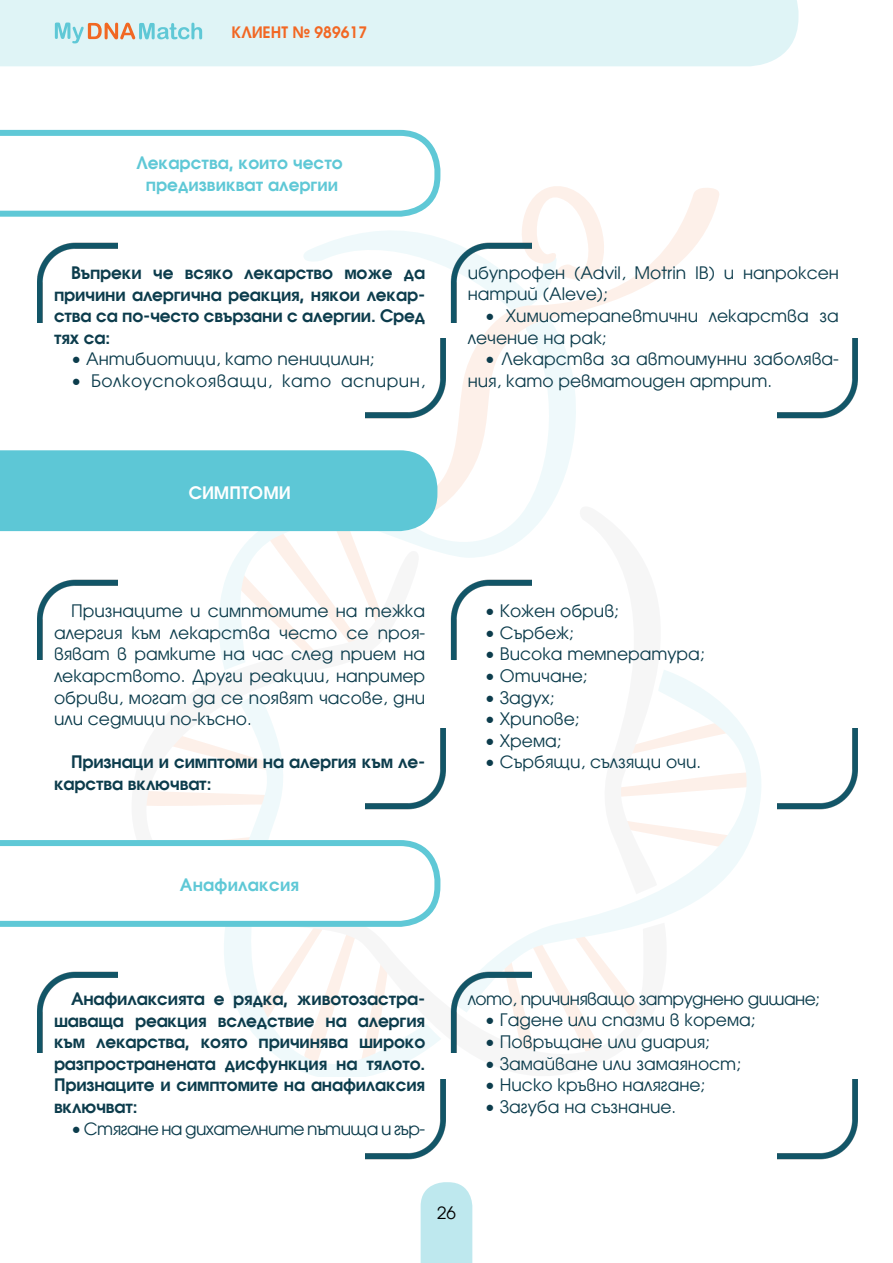
<style>
.page{position:relative;width:893px;height:1263px;background:#fff}
.page>*{position:absolute;margin:0;border:0;box-sizing:border-box;transform-origin:0 0}
.t1{font:18px/21.6px "Avanti B Normal";color:#0c3c4c}
.t2{font:700 18px/21.6px "Avanti";letter-spacing:-.01em;color:#0c3c4c;text-align:justify}
.t3{font:18px "Avanti B Normal";letter-spacing:-.03em;color:#0c3c4c}
.t4{font:700 18px/21.6px "Avanti";color:#5fc8d6;text-align:center}
.t5{font:18px "Avanti B Normal";letter-spacing:.03em;color:#0c3c4c}
.t6{font:700 18px "Avanti";letter-spacing:.01em;color:#fff}
.t7{font:18px "Avanti B Normal";color:#000}
.t8{font:700 16.5px "Avanti";color:#f26723}
</style>
<div class="page">
<div style="left:0;top:0;width:798px;height:66px;background:#dff4f6"></div>
<svg style="left:55px;top:23px;width:147px;height:20px"></svg>
<svg style="left:625px;top:702px;width:136px;height:205px"></svg>
<svg style="left:621px;top:670px;width:99px;height:224px"></svg>
<svg style="left:450px;top:906px;width:235px;height:147px"></svg>
<svg style="left:146px;top:694px;width:220px;height:141px"></svg>
<svg style="left:224px;top:412px;width:318px;height:258px"></svg>
<svg style="left:406px;top:188px;width:313px;height:330px"></svg>
<div style="left:421px;top:1182px;width:51px;height:81px;background:#bee8ee"></div>
<img style="left:451px;top:579px;width:80px;height:81px">
<img style="left:451px;top:972px;width:80px;height:80px">
<img style="left:366px;top:729px;width:80px;height:81px">
<img style="left:366px;top:1079px;width:80px;height:81px">
<img style="left:778px;top:729px;width:80px;height:81px">
<img style="left:778px;top:1079px;width:80px;height:81px">
<svg style="left:0;top:450px;width:437px;height:217px"></svg>
<svg style="left:0;top:835px;width:440px;height:239px"></svg>
<img style="left:37px;top:312px;width:6px;height:11px">
<img style="left:451px;top:312px;width:80px;height:11px">
<img style="left:366px;top:338px;width:80px;height:81px">
<img style="left:778px;top:338px;width:80px;height:81px">
<svg style="left:0;top:130px;width:607px;height:182px"></svg>
<p class="t8" style="left:232px;top:24px;width:137px">КЛИЕНТ ¹ 989617</p>
<p class="t4" style="left:136px;top:152px;width:208px">Лекарства, които често предизвикват алергии</p>
<p class="t2" style="left:54px;top:262px;width:373px;text-indent:17px">Въпреки че всяко лекарство може да причини алергична реакция, някои лекар&shy;ства са по-често свързани с алергии. Сред тях са:</p>
<p class="t1" style="left:71px;top:349px;width:305px">• Антибиотици, като пеницилин;</p>
<p class="t5" style="left:71px;top:371px;width:356px">• Болкоуспокояващи, като аспирин,</p>
<p class="t6" style="left:189px;top:483px;width:103px">СИМПТОМИ</p>
<p class="t1" style="left:468px;top:262px;width:373px">ибупрофен (Advil, Motrin IB) и напроксен натрий (Aleve);</p>
<p class="t1" style="left:468px;top:305px;width:373px;text-indent:17px">• Химиотерапевтични лекарства за лечение на рак;</p>
<p class="t1" style="left:468px;top:348px;width:373px;text-indent:17px">• Лекарства за автоимунни заболява&shy;ния, като ревматоиден артрит.</p>
<p class="t1" style="left:54px;top:600px;width:373px;text-align:justify;text-indent:17px">Признаците и симптомите на тежка алергия към лекарства често се проя&shy;вяват в рамките на час след прием на лекарството. Други реакции, например обриви, могат да се появят часове, дни или седмици по-късно.</p>
<p class="t2" style="left:54px;top:751px;width:373px;text-indent:17px">Признаци и симптоми на алергия към ле&shy;карства включват:</p>
<p class="t4" style="left:180px;top:874px;width:121px">Анафилаксия</p>
<p class="t1" style="left:485px;top:600px;width:136px">• Кожен обрив;</p>
<p class="t1" style="left:485px;top:622px;width:91px">• Сърбеж;</p>
<p class="t1" style="left:485px;top:644px;width:221px">• Висока температура;</p>
<p class="t1" style="left:485px;top:665px;width:104px">• Отичане;</p>
<p class="t1" style="left:485px;top:687px;width:71px">• Задух;</p>
<p class="t1" style="left:485px;top:708px;width:96px">• Хрипове;</p>
<p class="t1" style="left:485px;top:730px;width:78px">• Хрема;</p>
<p class="t1" style="left:485px;top:752px;width:218px">• Сърбящи, сълзящи очи.</p>
<p class="t2" style="left:54px;top:988px;width:373px;text-indent:17px">Анафилаксията е рядка, животозастра&shy;шаваща реакция вследствие на алергия към лекарства, която причинява широко разпространената дисфункция на тялото.<br>Признаците и симптомите на анафилаксия включват:</p>
<p class="t3" style="left:71px;top:1119px;width:356px">• Стягане на дихателните пътища и гър-</p>
<p class="t3" style="left:468px;top:989px;width:354px">лото, причиняващо затруднено дишане;</p>
<p class="t1" style="left:485px;top:1009px;width:272px">• Гадене или спазми в корема;</p>
<p class="t1" style="left:485px;top:1031px;width:227px">• Повръщане или диария;</p>
<p class="t1" style="left:485px;top:1053px;width:258px">• Замайване или замаяност;</p>
<p class="t1" style="left:485px;top:1074px;width:222px">• Ниско кръвно налягане;</p>
<p class="t1" style="left:485px;top:1096px;width:193px">• Загуба на съзнание.</p>
<p class="t7" style="left:437px;top:1203px;width:20px">26</p>
</div>
